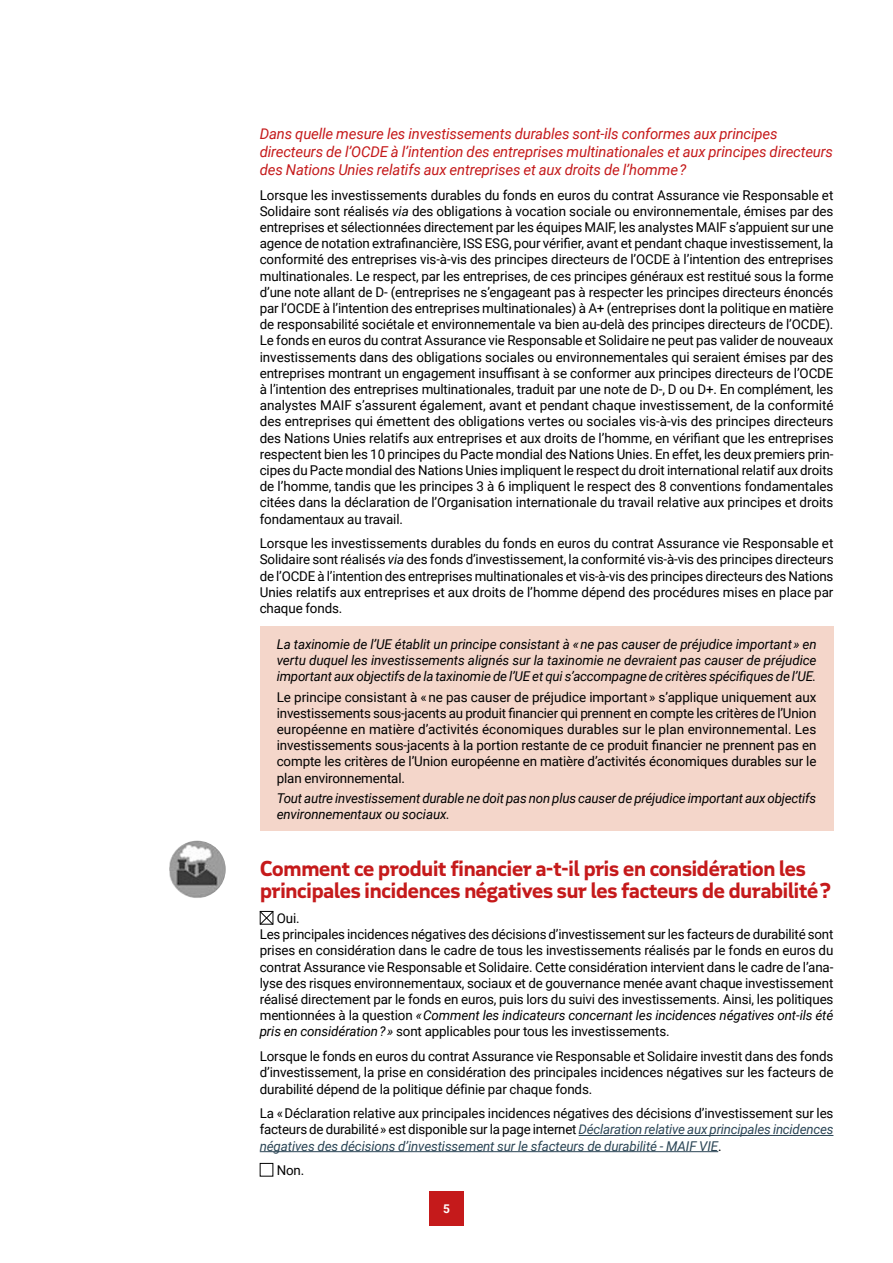
<style>
.page{position:relative;width:893px;height:1263px;background:#fff}
.page>*{position:absolute;margin:0;border:0;box-sizing:border-box;transform-origin:0 0}
.esp4__H3{font:700 21px/22.5px "MAIF";letter-spacing:-.04em;color:#c51a1b}
.H5{font:italic 15px/18px "Roboto";letter-spacing:-.01em;color:#c51a1b}
.Texte_courant__P{font:13.5px/16.2px "Roboto";letter-spacing:-.01em;color:#000;text-align:justify}
.Texte_courant_esp2__P{font:13.5px/16.2px "Roboto";letter-spacing:-.01em;color:#000;text-align:justify}
.Bloc02_Txt_courant__P{font:13.5px/16.2px "Roboto";letter-spacing:-.01em;color:#000;text-align:justify}
.Bloc02_Txt_courant__P-2{font:italic 13.5px/16.2px "Roboto";letter-spacing:-.015em;color:#000;text-align:justify}
.t1{font:700 12px "Roboto";color:#fff}
.s1{font-style:italic}
.s2{font-style:italic;color:#2b4555}
</style>
<div class="page">
<div style="left:429px;top:1192px;width:34px;height:34px;background:#c51a1b"></div>
<div style="left:260px;top:626px;width:573px;height:67px;background:#f4d6ca"></div>
<div style="left:260px;top:679px;width:573px;height:115px;background:#f4d6ca"></div>
<div style="left:260px;top:780px;width:573px;height:51px;background:#f4d6ca"></div>
<hr style="left:579px;top:1135px;width:254px;height:1px;background:#2b4555">
<hr style="left:260px;top:1151px;width:458px;height:1px;background:#2b4555">
<img style="left:169px;top:841px;width:57px;height:57px">
<svg style="left:259px;top:910px;width:15px;height:15px"></svg>
<div style="left:260px;top:1163px;width:13px;height:13px;border:1px solid #000"></div>
<h5 class="H5" style="left:260px;top:124px;width:575px">Dans quelle mesure les investissements durables sont-ils conformes aux principes directeurs de l’OCDE à l’intention des entreprises multinationales et aux principes directeurs des Nations Unies relatifs aux entreprises et aux droits de l’homme ?</h5>
<p class="Texte_courant__P" style="left:260px;top:186px;width:575px">Lorsque les investissements durables du fonds en euros du contrat Assurance vie Responsable et Solidaire sont réalisés <span class="s1">via</span> des obligations à vocation sociale ou environnementale, émises par des entreprises et sélectionnées directement par les équipes MAIF, les analystes MAIF s’appuient sur une agence de notation extrafinancière, ISS ESG, pour vérifier, avant et pendant chaque investissement, la conformité des entreprises vis-à-vis des principes directeurs de l’OCDE à l’intention des entreprises multinationales. Le respect, par les entreprises, de ces principes généraux est restitué sous la forme d’une note allant de D- (entreprises ne s’engageant pas à respecter les principes directeurs énoncés par l’OCDE à l’intention des entreprises multinationales) à A+ (entreprises dont la politique en matière de responsabilité sociétale et environnementale va bien au-delà des principes directeurs de l’OCDE).<br>Le fonds en euros du contrat Assurance vie Responsable et Solidaire ne peut pas valider de nouveaux investissements dans des obligations sociales ou environnementales qui seraient émises par des entreprises montrant un engagement insuffisant à se conformer aux principes directeurs de l’OCDE à l’intention des entreprises multinationales, traduit par une note de D-, D ou D+. En complément, les analystes MAIF s’assurent également, avant et pendant chaque investissement, de la conformité des entreprises qui émettent des obligations vertes ou sociales vis-à-vis des principes directeurs des Nations Unies relatifs aux entreprises et aux droits de l’homme, en vérifiant que les entreprises respectent bien les 10 principes du Pacte mondial des Nations Unies. En effet, les deux premiers prin&shy;cipes du Pacte mondial des Nations Unies impliquent le respect du droit international relatif aux droits de l’homme, tandis que les principes 3 à 6 impliquent le respect des 8 conventions fondamentales citées dans la déclaration de l’Organisation internationale du travail relative aux principes et droits fondamentaux au travail.</p>
<p class="Texte_courant_esp2__P" style="left:260px;top:535px;width:575px">Lorsque les investissements durables du fonds en euros du contrat Assurance vie Responsable et Solidaire sont réalisés <span class="s1">via</span> des fonds d’investissement, la conformité vis-à-vis des principes directeurs de l’OCDE à l’intention des entreprises multinationales et vis-à-vis des principes directeurs des Nations Unies relatifs aux entreprises et aux droits de l’homme dépend des procédures mises en place par chaque fonds.</p>
<p class="Bloc02_Txt_courant__P-2" style="left:277px;top:635px;width:541px">La taxinomie de l’UE établit un principe consistant à « ne pas causer de préjudice important » en vertu duquel les investissements alignés sur la taxinomie ne devraient pas causer de préjudice important aux objectifs de la taxinomie de l’UE et qui s’accompagne de critères spécifiques de l’UE.</p>
<p class="Bloc02_Txt_courant__P" style="left:277px;top:688px;width:541px">Le principe consistant à « ne pas causer de préjudice important » s’applique uniquement aux investissements sous-jacents au produit financier qui prennent en compte les critères de l’Union européenne en matière d’activités économiques durables sur le plan environnemental. Les investissements sous-jacents à la portion restante de ce produit financier ne prennent pas en compte les critères de l’Union européenne en matière d’activités économiques durables sur le plan environnemental.</p>
<p class="Bloc02_Txt_courant__P-2" style="left:277px;top:790px;width:541px">Tout autre investissement durable ne doit pas non plus causer de préjudice important aux objectifs environnementaux ou sociaux.</p>
<h3 class="esp4__H3" style="left:260px;top:856px;width:573px">Comment ce produit financier a-t-il pris en considération les principales incidences négatives sur les facteurs de durabilité?</h3>
<p class="Texte_courant__P" style="left:277px;top:910px;width:24px">Oui.</p>
<p class="Texte_courant__P" style="left:260px;top:926px;width:575px">Les principales incidences négatives des décisions d’investissement sur les facteurs de durabilité sont prises en considération dans le cadre de tous les investissements réalisés par le fonds en euros du contrat Assurance vie Responsable et Solidaire. Cette considération intervient dans le cadre de l’ana&shy;lyse des risques environnementaux, sociaux et de gouvernance menée avant chaque investissement réalisé directement par le fonds en euros, puis lors du suivi des investissements. Ainsi, les politiques mentionnées à la question <span class="s1">« Comment les indicateurs concernant les incidences négatives ont-ils été pris en considération ? »</span> sont applicables pour tous les investissements.</p>
<p class="Texte_courant_esp2__P" style="left:260px;top:1048px;width:575px">Lorsque le fonds en euros du contrat Assurance vie Responsable et Solidaire investit dans des fonds d’investissement, la prise en considération des principales incidences négatives sur les facteurs de durabilité dépend de la politique définie par chaque fonds.</p>
<p class="Texte_courant_esp2__P" style="left:260px;top:1105px;width:575px">La « Déclaration relative aux principales incidences négatives des décisions d’investissement sur les facteurs de durabilité » est disponible sur la page internet <span class="s2">Déclaration relative aux principales incidences négatives des décisions d’investissement sur le sfacteurs de durabilité - MAIF VIE</span>.</p>
<p class="Texte_courant_esp2__P" style="left:277px;top:1162px;width:29px">Non.</p>
<p class="t1" style="left:443px;top:1201px;width:8px">5</p>
</div>
